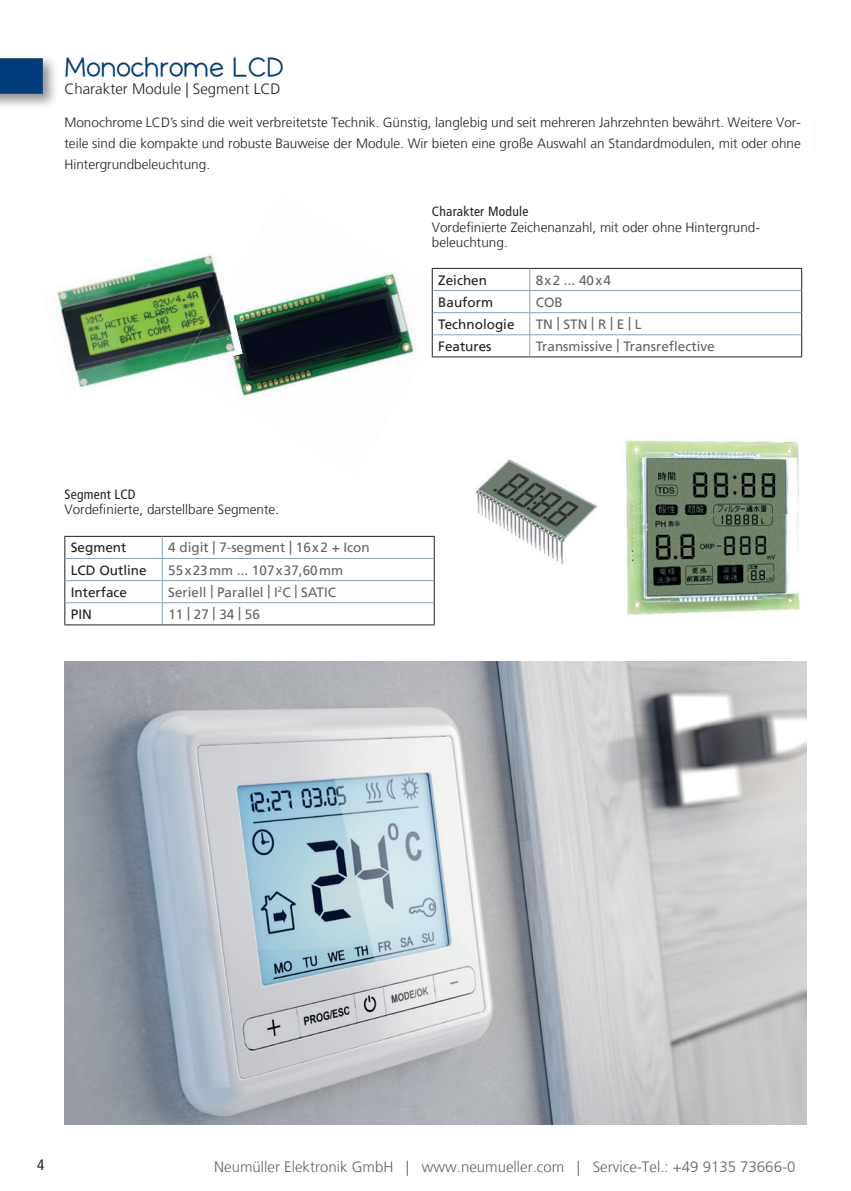
<style>
.page{position:relative;width:851px;height:1191px;background:#fff}
.page>*{position:absolute;margin:0;border:0;box-sizing:border-box;transform-origin:0 0}
.t1{font:700 25.5px "Coamei";color:#013d7d}
.t2{font:300 15px "Frutiger LT";color:#636366}
.t3{font:300 15px "Frutiger LT";color:#231f20}
.t4{font:condensed 15px "Frutiger LT";color:#231f20}
.t5{font:300 13.5px/21px "Frutiger LT";color:#231f20;text-align:justify}
.t6{font:13.5px "Frutiger LT";color:#636366}
.t7{font:13.5px "Frutiger LT";color:#231f20}
.t8{font:condensed 13.5px "Frutiger LT";letter-spacing:.02em;color:#231f20}
</style>
<div class="page">
<img style="left:234px;top:267px;width:225px;height:130px">
<img style="left:0;top:58px;width:55px;height:48px">
<svg style="left:0;top:58px;width:42px;height:36px;background:#043e7b"></svg>
<img style="left:57px;top:255px;width:163px;height:133px">
<img style="left:179px;top:287px;width:63px;height:82px">
<hr style="left:64px;top:536px;width:98px;height:1px;background:#231f20">
<hr style="left:162px;top:536px;width:272px;height:1px;background:#231f20">
<svg style="left:64px;top:537px;width:1px;height:87px"></svg>
<svg style="left:434px;top:537px;width:1px;height:87px"></svg>
<hr style="left:64px;top:624px;width:98px;height:1px;background:#231f20">
<hr style="left:162px;top:624px;width:272px;height:1px;background:#231f20">
<hr style="left:65px;top:558px;width:97px;height:1px;background:#86a5c0">
<hr style="left:162px;top:558px;width:272px;height:1px;background:#86a5c0">
<hr style="left:65px;top:580px;width:97px;height:1px;background:#86a5c0">
<hr style="left:162px;top:580px;width:272px;height:1px;background:#86a5c0">
<hr style="left:65px;top:602px;width:97px;height:1px;background:#86a5c0">
<hr style="left:162px;top:602px;width:272px;height:1px;background:#86a5c0">
<svg style="left:162px;top:537px;width:1px;height:87px"></svg>
<img style="left:626px;top:440px;width:174px;height:175px">
<img style="left:784px;top:514px;width:16px;height:85px">
<img style="left:476px;top:459px;width:122px;height:106px">
<img style="left:64px;top:661px;width:742px;height:463px">
<hr style="left:432px;top:268px;width:97px;height:1px;background:#231f20">
<hr style="left:529px;top:268px;width:272px;height:1px;background:#231f20">
<svg style="left:432px;top:269px;width:1px;height:87px"></svg>
<svg style="left:801px;top:269px;width:1px;height:87px"></svg>
<hr style="left:432px;top:356px;width:97px;height:1px;background:#231f20">
<hr style="left:529px;top:356px;width:272px;height:1px;background:#231f20">
<hr style="left:432px;top:290px;width:97px;height:1px;background:#86a5c0">
<hr style="left:529px;top:290px;width:272px;height:1px;background:#86a5c0">
<hr style="left:432px;top:312px;width:97px;height:1px;background:#86a5c0">
<hr style="left:529px;top:312px;width:272px;height:1px;background:#86a5c0">
<hr style="left:432px;top:334px;width:97px;height:1px;background:#86a5c0">
<hr style="left:529px;top:334px;width:272px;height:1px;background:#86a5c0">
<svg style="left:529px;top:269px;width:1px;height:87px"></svg>
<h1 class="t1" style="left:64px;top:54px;width:221px">Monochrome LCD</h1>
<p class="t3" style="left:64px;top:81px;width:217px">Charakter Module | Segment LCD</p>
<p class="t5" style="left:64px;top:112px;width:737px">Monochrome LCD’s sind die weit verbreitetste Technik. Günstig, langlebig und seit mehreren Jahrzehnten bewährt. Weitere Vor&shy;teile sind die kompakte und robuste Bauweise der Module. Wir bieten eine große Auswahl an Standardmodulen, mit oder ohne Hintergrundbeleuchtung.</p>
<p class="t8" style="left:432px;top:204px;width:98px">Charakter Module</p>
<p class="t5" style="left:432px;top:219px;width:329px;line-height:15px">Vordefinierte Zeichenanzahl, mit oder ohne Hintergrund&shy;beleuchtung.</p>
<p class="t8" style="left:64px;top:487px;width:73px">Segment LCD</p>
<p class="t5" style="left:64px;top:499px;width:216px">Vordefinierte, darstellbare Segmente.</p>
<p class="t7" style="left:71px;top:540px;width:57px">Segment</p>
<p class="t6" style="left:168px;top:540px;width:203px">4 digit | 7-segment | 16x2 + Icon</p>
<p class="t7" style="left:71px;top:562px;width:77px">LCD Outline</p>
<p class="t6" style="left:168px;top:562px;width:176px">55x23mm ... 107x37,60mm</p>
<p class="t7" style="left:71px;top:584px;width:58px">Interface</p>
<p class="t6" style="left:168px;top:584px;width:169px">Seriell | Parallel | I<sup>2</sup>C | SATIC</p>
<p class="t7" style="left:71px;top:606px;width:23px">PIN</p>
<p class="t6" style="left:168px;top:606px;width:93px">11 | 27 | 34 | 56</p>
<p class="t7" style="left:438px;top:272px;width:50px">Zeichen</p>
<p class="t6" style="left:535px;top:272px;width:77px">8x2 ... 40x4</p>
<p class="t7" style="left:438px;top:294px;width:56px">Bauform</p>
<p class="t6" style="left:535px;top:294px;width:28px">COB</p>
<p class="t7" style="left:438px;top:316px;width:78px">Technologie</p>
<p class="t6" style="left:535px;top:316px;width:107px">TN | STN | R | E | L</p>
<p class="t7" style="left:438px;top:338px;width:55px">Features</p>
<p class="t6" style="left:535px;top:338px;width:180px">Transmissive | Transreflective</p>
<p class="t4" style="left:37px;top:1155px;width:9px">4</p>
<p class="t2" style="left:214px;top:1158px;width:582px">Neumüller Elektronik GmbH | www.neumueller.com | Service-Tel.: +49 9135 73666-0</p>
</div>
